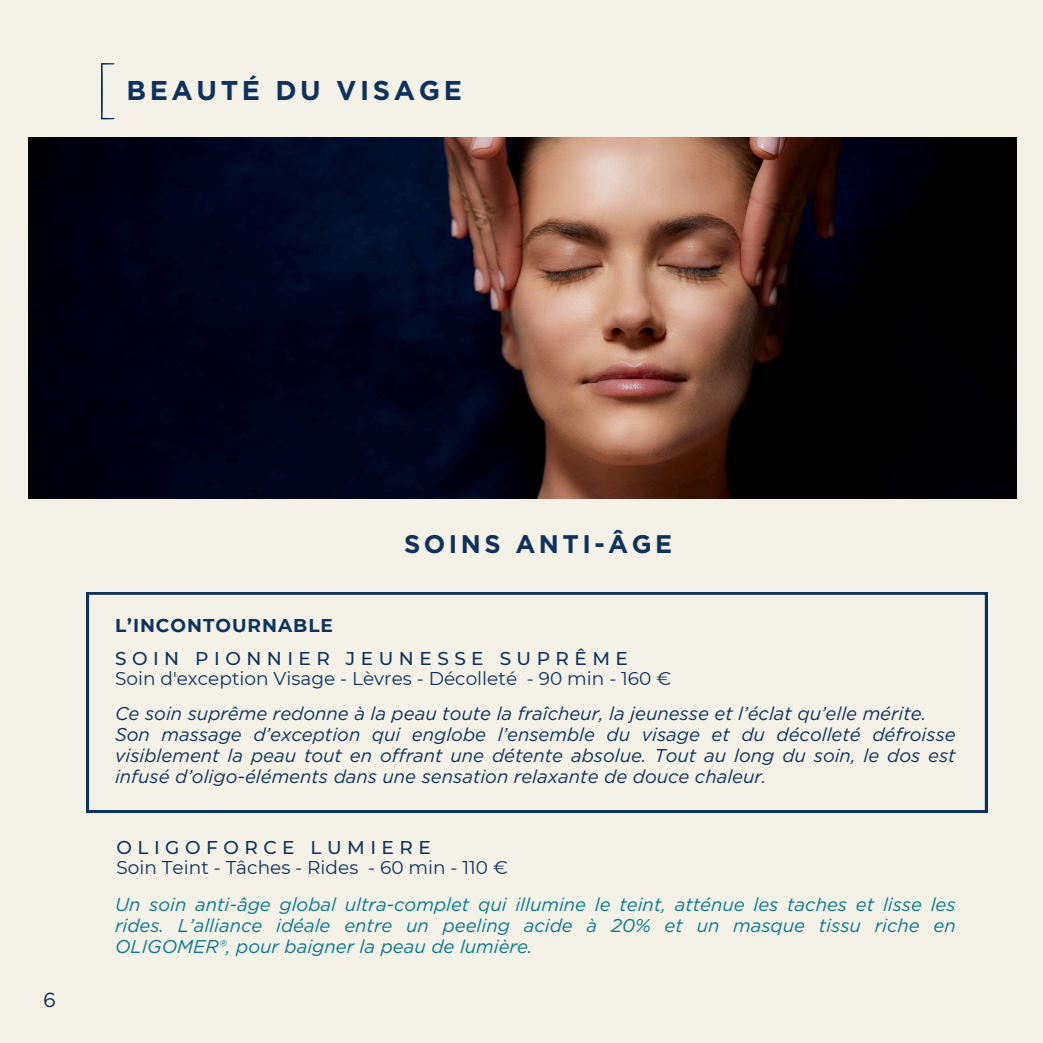
<style>
.page{position:relative;width:1043px;height:1043px;background:#fff}
.page>*{position:absolute;margin:0;border:0;box-sizing:border-box;transform-origin:0 0}
.t1{font:700 27.12px "Gotham";letter-spacing:.13em;color:#0d325f}
.t2{font:700 25.38px "Gotham";letter-spacing:.135em;color:#0d325f}
.t3{font:20.3px "Gotham";color:#0d325f}
.t4{font:italic 18.55px/21px "Gotham";color:#0d325f;text-align:justify}
.t5{font:italic 18.55px/20.8px "Gotham";color:#057a8f;text-align:justify}
.t6{font:18.55px "Montserrat";color:#0d325f}
.t7{font:500 18.55px "Montserrat";letter-spacing:.295em;color:#0d325f}
.t8{font:700 18.55px "Montserrat";letter-spacing:.05em;color:#0d325f}
</style>
<div class="page">
<div style="left:0;top:0;width:1042px;height:1042px;background:#f4f2e7"></div>
<svg style="left:101px;top:63px;width:13px;height:56px"></svg>
<div style="left:86px;top:592px;width:901px;height:220px;background:#f4f2e7"></div>
<img style="left:28px;top:137px;width:987px;height:361px">
<p class="t1" style="left:126px;top:74px;width:337px">BEAUTÉ DU VISAGE</p>
<p class="t3" style="left:43px;top:987px;width:15px">6</p>
<h1 class="t8" style="left:115px;top:613px;width:219px">L’INCONTOURNABLE</h1>
<p class="t2" style="left:404px;top:528px;width:269px">SOINS ANTI-ÂGE</p>
<h2 class="t7" style="left:115px;top:646px;width:514px">SOIN PIONNIER JEUNESSE SUPRÊME</h2>
<p class="t6" style="left:115px;top:667px;width:557px">Soin d'exception Visage - Lèvres - Décolleté - 90 min - 160 €</p>
<p class="t4" style="left:115px;top:702px;width:812px">Ce soin suprême redonne à la peau toute la fraîcheur, la jeunesse et l’éclat qu’elle mérite.</p>
<h1 class="t4" style="left:115px;top:723px;width:842px">Son massage d’exception qui englobe l’ensemble du visage et du décolleté défroisse visiblement la peau tout en offrant une détente absolue. Tout au long du soin, le dos est infusé d’oligo-éléments dans une sensation relaxante de douce chaleur.</h1>
<p class="t7" style="left:116px;top:835px;width:315px">OLIGOFORCE LUMIERE</p>
<p class="t6" style="left:116px;top:856px;width:392px">Soin Teint - Tâches - Rides - 60 min - 110 €</p>
<p class="t5" style="left:115px;top:893px;width:841px">Un soin anti-âge global ultra-complet qui illumine le teint, atténue les taches et lisse les rides. L’alliance idéale entre un peeling acide à 20% et un masque tissu riche en OLIGOMER®, pour baigner la peau de lumière.</p>
</div>
